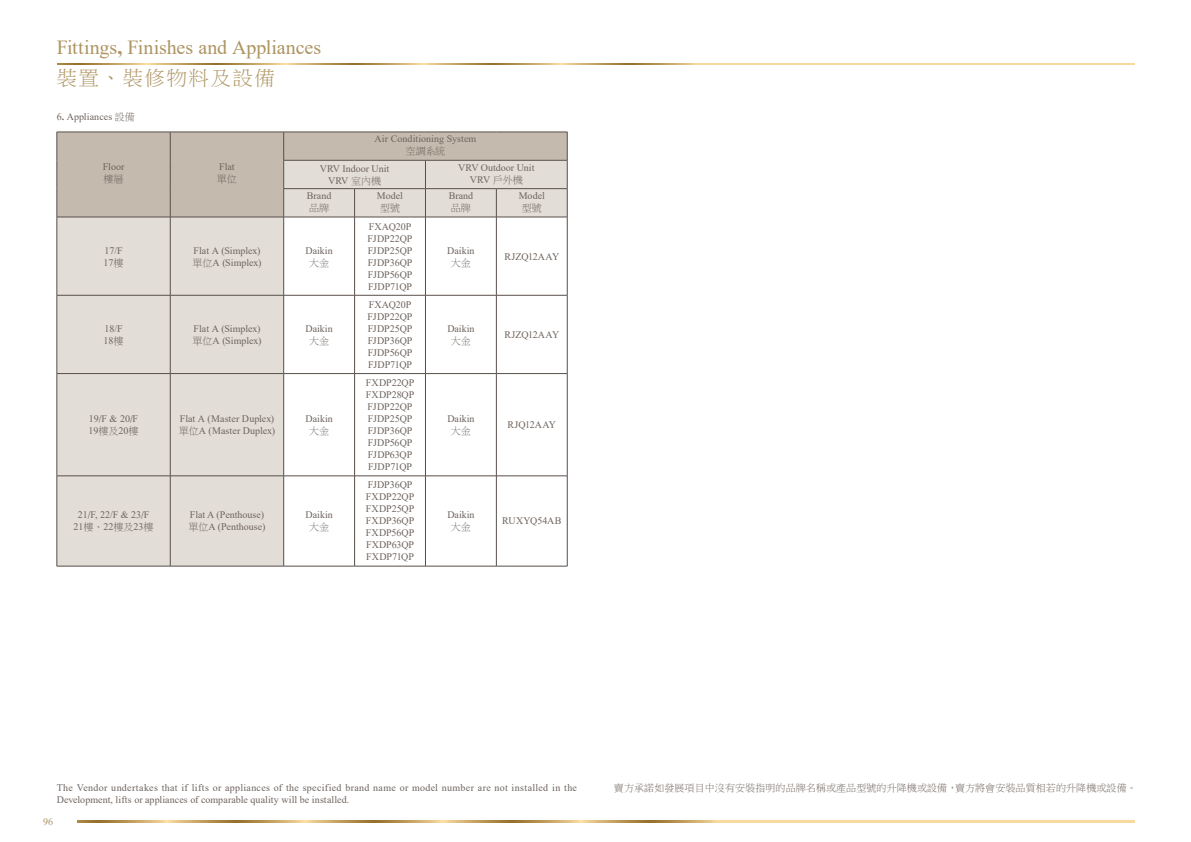
<style>
.page{position:relative;width:1191px;height:842px;background:#fff}
.page>*{position:absolute;margin:0;border:0;box-sizing:border-box;transform-origin:0 0}
.t1{font:20px "Times New Roman";letter-spacing:-.005em;color:#ad9461}
.t2{font:20px "P Ming Li U";letter-spacing:.1em;color:#ad9461}
.t3{font:10px/12px "Times New Roman";color:#6d635d}
.t4{font:10px/12px "Times New Roman";letter-spacing:.025em;color:#6d635d}
.t5{font:10px "P Ming Li U";letter-spacing:.01em;color:#6d635d}
.t6{font:10px "Times New Roman";color:#ad9461}
.s1{font-weight:700}
.s2{font-family:"P Ming Li U"}
</style>
<div class="page">
<svg style="left:77px;top:821px;width:1057px;height:1px"></svg>
<svg style="left:57px;top:63px;width:1077px;height:1px"></svg>
<div style="left:58px;top:133px;width:225px;height:84px;background:#c5baae"></div>
<div style="left:58px;top:218px;width:225px;height:348px;background:#e3ddd7"></div>
<hr style="left:284px;top:295px;width:70px;height:1px;background:#584f4a">
<hr style="left:425px;top:295px;width:71px;height:1px;background:#584f4a">
<hr style="left:284px;top:373px;width:70px;height:1px;background:#584f4a">
<hr style="left:425px;top:373px;width:71px;height:1px;background:#584f4a">
<hr style="left:284px;top:476px;width:70px;height:1px;background:#584f4a">
<hr style="left:425px;top:476px;width:71px;height:1px;background:#584f4a">
<hr style="left:284px;top:566px;width:70px;height:1px;background:#584f4a">
<hr style="left:425px;top:566px;width:71px;height:1px;background:#584f4a">
<hr style="left:567px;top:217px;width:1px;height:78px;background:#584f4a">
<hr style="left:354px;top:295px;width:71px;height:1px;background:#584f4a">
<hr style="left:496px;top:295px;width:71px;height:1px;background:#584f4a">
<hr style="left:567px;top:295px;width:1px;height:78px;background:#584f4a">
<hr style="left:354px;top:373px;width:71px;height:1px;background:#584f4a">
<hr style="left:496px;top:373px;width:71px;height:1px;background:#584f4a">
<hr style="left:567px;top:374px;width:1px;height:102px;background:#584f4a">
<hr style="left:354px;top:476px;width:71px;height:1px;background:#584f4a">
<hr style="left:496px;top:476px;width:71px;height:1px;background:#584f4a">
<hr style="left:567px;top:476px;width:1px;height:90px;background:#584f4a">
<hr style="left:354px;top:566px;width:71px;height:1px;background:#584f4a">
<hr style="left:496px;top:566px;width:71px;height:1px;background:#584f4a">
<hr style="left:354px;top:217px;width:1px;height:78px;background:#584f4a">
<hr style="left:496px;top:217px;width:1px;height:78px;background:#584f4a">
<hr style="left:354px;top:295px;width:1px;height:78px;background:#584f4a">
<hr style="left:496px;top:295px;width:1px;height:78px;background:#584f4a">
<hr style="left:354px;top:374px;width:1px;height:102px;background:#584f4a">
<hr style="left:496px;top:374px;width:1px;height:102px;background:#584f4a">
<hr style="left:354px;top:476px;width:1px;height:90px;background:#584f4a">
<hr style="left:496px;top:476px;width:1px;height:90px;background:#584f4a">
<hr style="left:284px;top:217px;width:70px;height:1px;background:#584f4a">
<hr style="left:354px;top:217px;width:71px;height:1px;background:#584f4a">
<hr style="left:425px;top:217px;width:71px;height:1px;background:#584f4a">
<hr style="left:496px;top:217px;width:71px;height:1px;background:#584f4a">
<svg style="left:57px;top:133px;width:1px;height:84px"></svg>
<hr style="left:57px;top:132px;width:113px;height:1px;background:#584f4a">
<hr style="left:170px;top:132px;width:114px;height:1px;background:#584f4a">
<svg style="left:170px;top:132px;width:1px;height:85px"></svg>
<svg style="left:283px;top:132px;width:285px;height:85px;background:#d2cbc3"></svg>
<hr style="left:57px;top:217px;width:113px;height:1px;background:#584f4a">
<hr style="left:170px;top:217px;width:114px;height:1px;background:#584f4a">
<hr style="left:57px;top:217px;width:1px;height:78px;background:#584f4a">
<hr style="left:170px;top:217px;width:1px;height:78px;background:#584f4a">
<hr style="left:283px;top:217px;width:1px;height:78px;background:#584f4a">
<hr style="left:57px;top:295px;width:113px;height:1px;background:#584f4a">
<hr style="left:57px;top:295px;width:1px;height:78px;background:#584f4a">
<hr style="left:170px;top:295px;width:114px;height:1px;background:#584f4a">
<hr style="left:170px;top:295px;width:1px;height:78px;background:#584f4a">
<hr style="left:283px;top:295px;width:1px;height:78px;background:#584f4a">
<hr style="left:57px;top:373px;width:113px;height:1px;background:#584f4a">
<hr style="left:57px;top:374px;width:1px;height:102px;background:#584f4a">
<hr style="left:170px;top:373px;width:114px;height:1px;background:#584f4a">
<hr style="left:170px;top:374px;width:1px;height:102px;background:#584f4a">
<hr style="left:283px;top:374px;width:1px;height:102px;background:#584f4a">
<hr style="left:57px;top:476px;width:113px;height:1px;background:#584f4a">
<hr style="left:57px;top:476px;width:1px;height:90px;background:#584f4a">
<hr style="left:57px;top:566px;width:113px;height:1px;background:#584f4a">
<hr style="left:170px;top:476px;width:114px;height:1px;background:#584f4a">
<hr style="left:170px;top:476px;width:1px;height:90px;background:#584f4a">
<hr style="left:283px;top:476px;width:1px;height:90px;background:#584f4a">
<hr style="left:170px;top:566px;width:114px;height:1px;background:#584f4a">
<hr style="left:425px;top:217px;width:1px;height:78px;background:#584f4a">
<hr style="left:425px;top:295px;width:1px;height:78px;background:#584f4a">
<hr style="left:425px;top:374px;width:1px;height:102px;background:#584f4a">
<hr style="left:425px;top:476px;width:1px;height:90px;background:#584f4a">
<h1 class="t1" style="left:57px;top:33px;width:266px">Fittings<span class="s1">,</span> Finishes and Appliances</h1>
<h1 class="t2" style="left:57px;top:68px;width:219px">裝置、裝修物料及設備</h1>
<p class="t3" style="left:57px;top:111px;width:80px">6<span class="s1">.</span> Appliances <span class="s2">設備</span></p>
<p class="t3" style="left:103px;top:160px;width:23px">Floor</p>
<p class="t5" style="left:104px;top:173px;width:21px">樓層</p>
<p class="t3" style="left:219px;top:160px;width:17px">Flat</p>
<p class="t5" style="left:217px;top:173px;width:21px">單位</p>
<p class="t3" style="left:374px;top:132px;width:103px">Air Conditioning System</p>
<p class="t5" style="left:406px;top:146px;width:41px">空調系統</p>
<p class="t3" style="left:320px;top:162px;width:71px;text-align:center">VRV Indoor Unit<br>VRV <span class="s2">室內機</span></p>
<p class="t3" style="left:458px;top:161px;width:78px;text-align:center">VRV Outdoor Unit<br>VRV <span class="s2">戶外機</span></p>
<p class="t3" style="left:307px;top:190px;width:26px">Brand</p>
<p class="t5" style="left:309px;top:203px;width:21px">品牌</p>
<p class="t3" style="left:377px;top:190px;width:28px">Model</p>
<p class="t5" style="left:380px;top:203px;width:21px">型號</p>
<p class="t3" style="left:449px;top:190px;width:26px">Brand</p>
<p class="t5" style="left:451px;top:203px;width:21px">品牌</p>
<p class="t3" style="left:519px;top:190px;width:28px">Model</p>
<p class="t5" style="left:522px;top:203px;width:21px">型號</p>
<p class="t3" style="left:104px;top:244px;width:21px">17/F<br>17<span class="s2">樓</span></p>
<p class="t3" style="left:193px;top:244px;width:70px">Flat A (Simplex)<span class="s2">單位</span>A (Simplex)</p>
<p class="t3" style="left:305px;top:244px;width:29px">Daikin</p>
<p class="t5" style="left:309px;top:258px;width:21px">大金</p>
<p class="t3" style="left:368px;top:220px;width:46px;text-align:justify">FXAQ20P FJDP22QP FJDP25QP FJDP36QP FJDP56QP FJDP71QP</p>
<p class="t3" style="left:447px;top:244px;width:29px">Daikin</p>
<p class="t5" style="left:451px;top:258px;width:21px">大金</p>
<p class="t3" style="left:504px;top:250px;width:56px">RJZQ12AAY</p>
<p class="t3" style="left:104px;top:322px;width:21px">18/F<br>18<span class="s2">樓</span></p>
<p class="t3" style="left:193px;top:322px;width:70px">Flat A (Simplex)<span class="s2">單位</span>A (Simplex)</p>
<p class="t3" style="left:305px;top:322px;width:29px">Daikin</p>
<p class="t5" style="left:309px;top:336px;width:21px">大金</p>
<p class="t3" style="left:368px;top:298px;width:46px;text-align:justify">FXAQ20P FJDP22QP FJDP25QP FJDP36QP FJDP56QP FJDP71QP</p>
<p class="t3" style="left:447px;top:322px;width:29px">Daikin</p>
<p class="t5" style="left:451px;top:336px;width:21px">大金</p>
<p class="t3" style="left:504px;top:328px;width:56px">RJZQ12AAY</p>
<p class="t3" style="left:89px;top:412px;width:51px">19<span class="s2">/</span>F &amp; 20<span class="s2">/</span>F<br>19<span class="s2">樓及</span>20<span class="s2">樓</span></p>
<p class="t3" style="left:179px;top:412px;width:98px">Flat A (Master Duplex)<span class="s2">單位</span>A (Master Duplex)</p>
<p class="t3" style="left:305px;top:412px;width:29px">Daikin</p>
<p class="t5" style="left:309px;top:426px;width:21px">大金</p>
<p class="t3" style="left:366px;top:376px;width:50px">FXDP22QP<br>FXDP28QP<br>FJDP22QP<br>FJDP25QP<br>FJDP36QP<br>FJDP56QP<br>FJDP63QP<br>FJDP71QP</p>
<p class="t3" style="left:447px;top:412px;width:29px">Daikin</p>
<p class="t5" style="left:451px;top:426px;width:21px">大金</p>
<p class="t3" style="left:507px;top:418px;width:50px">RJQ12AAY</p>
<p class="t3" style="left:74px;top:509px;width:81px;text-align:center">21<span class="s2">/</span>F, 22/F &amp; 23<span class="s2">/</span>F<br>21<span class="s2">樓、</span>22<span class="s2">樓及</span>23<span class="s2">樓</span></p>
<p class="t3" style="left:188px;top:509px;width:78px">Flat A (Penthouse)<span class="s2">單位</span>A (Penthouse)</p>
<p class="t3" style="left:305px;top:509px;width:29px">Daikin</p>
<p class="t5" style="left:309px;top:522px;width:21px">大金</p>
<p class="t3" style="left:366px;top:479px;width:50px">FJDP36QP<br>FXDP22QP<br>FXDP25QP<br>FXDP36QP<br>FXDP56QP<br>FXDP63QP<br>FXDP71QP</p>
<p class="t3" style="left:447px;top:509px;width:29px">Daikin</p>
<p class="t5" style="left:451px;top:522px;width:21px">大金</p>
<p class="t3" style="left:502px;top:515px;width:61px">RUXYQ54AB</p>
<p class="t4" style="left:57px;top:781px;width:522px">The Vendor undertakes that if lifts or appliances of the specified brand name or model number are not installed in the<br>Development, lifts or appliances of comparable quality will be installed.</p>
<p class="t5" style="left:614px;top:783px;width:524px">賣方承諾如發展項目中沒有安裝指明的品牌名稱或產品型號的升降機或設備，賣方將會安裝品質相若的升降機或設備。</p>
<p class="t6" style="left:43px;top:815px;width:11px">96</p>
</div>
